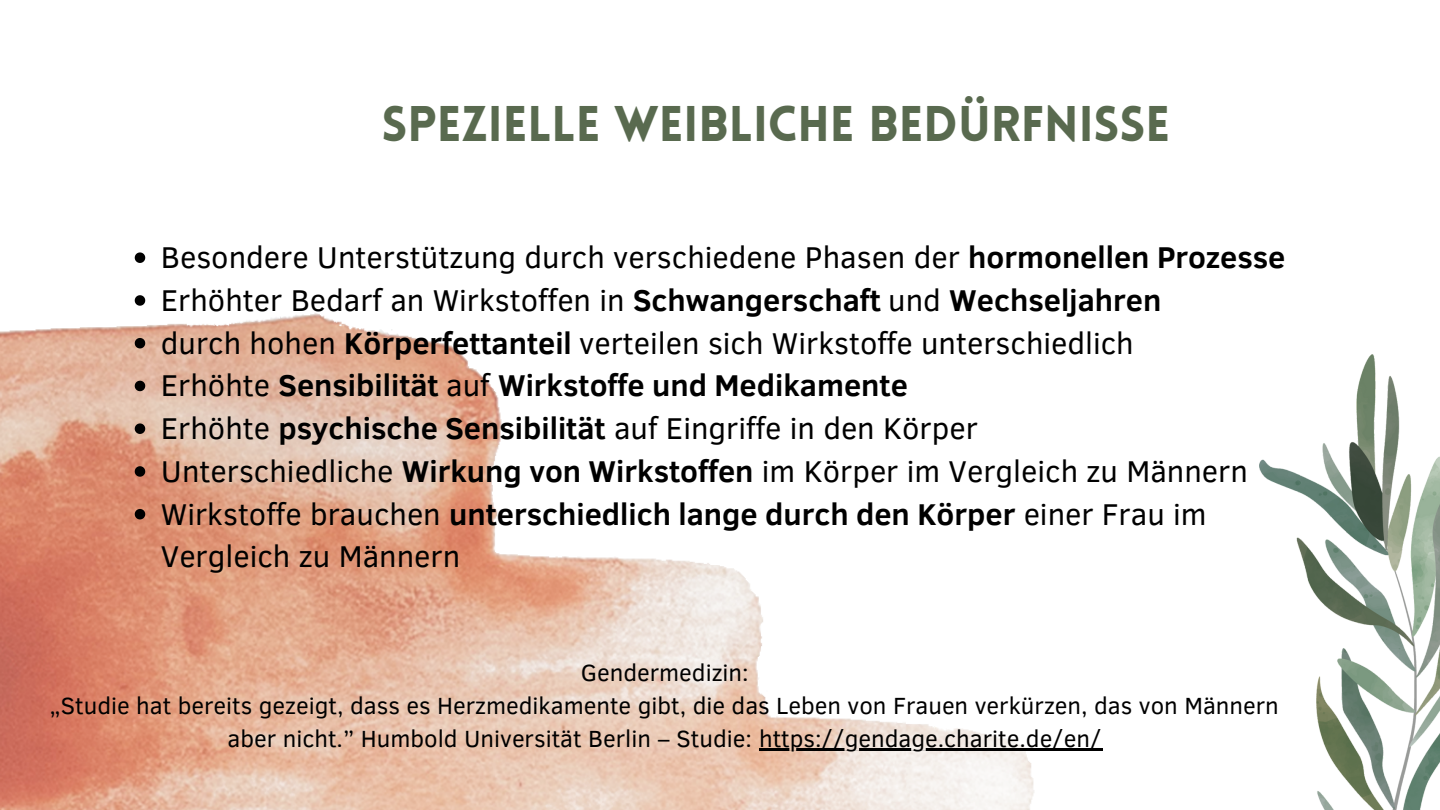
<style>
.page{position:relative;width:1440px;height:810px;background:#fff}
.page>*{position:absolute;margin:0;border:0;box-sizing:border-box;transform-origin:0 0}
.t1{font:900 49px "Lovelo";color:#596a4f}
.t2{font:30.8px/42.8px "Clear Sans";color:#000}
.t3{font:700 30.8px "Clear Sans";color:#000}
.t4{font:24px/33px "Clear Sans";color:#000;text-align:center}
.s1{font-weight:700}
.s2{font-weight:400}
</style>
<div class="page">
<img style="left:0;top:313px;width:1041px;height:497px">
<img style="left:1260px;top:354px;width:180px;height:456px">
<svg style="left:135px;top:252px;width:10px;height:11px"></svg>
<svg style="left:135px;top:295px;width:10px;height:11px"></svg>
<svg style="left:135px;top:338px;width:10px;height:10px"></svg>
<svg style="left:135px;top:381px;width:10px;height:10px"></svg>
<svg style="left:135px;top:423px;width:10px;height:11px"></svg>
<svg style="left:135px;top:466px;width:10px;height:11px"></svg>
<svg style="left:135px;top:509px;width:10px;height:10px"></svg>
<hr style="left:759px;top:748px;width:343px;height:2px;background:#000">
<p class="t1" style="left:381px;top:104px;width:790px">SPEZIELLE WEIBLICHE BEDÜRFNISSE</p>
<p class="t2" style="left:161px;top:234px;width:1126px">Besondere Unterstützung durch verschiedene Phasen der <span class="s1">hormonellen Prozesse</span></p>
<p class="t2" style="left:161px;top:277px;width:1002px">Erhöhter Bedarf an Wirkstoffen in <span class="s1">Schwangerschaft</span> und <span class="s1">Wechseljahren</span></p>
<p class="t2" style="left:161px;top:320px;width:974px">durch hohen <span class="s1">Körperfettanteil</span> verteilen sich Wirkstoffe unterschiedlich</p>
<p class="t3" style="left:161px;top:363px;width:748px"><span class="s2">Erhöhte</span> Sensibilität <span class="s2">auf</span> Wirkstoffe und Medikamente</p>
<p class="t2" style="left:161px;top:405px;width:818px">Erhöhte <span class="s1">psychische Sensibilität</span> auf Eingriffe in den Körper</p>
<p class="t2" style="left:161px;top:448px;width:1089px">Unterschiedliche <span class="s1">Wirkung von Wirkstoffen</span> im Körper im Vergleich zu Männern</p>
<p class="t2" style="left:161px;top:491px;width:1047px">Wirkstoffe brauchen <span class="s1">unterschiedlich lange durch den Körper</span> einer Frau im<br>Vergleich zu Männern</p>
<p class="t4" style="left:581px;top:654px;width:169px">Gendermedizin:</p>
<p class="t4" style="left:50px;top:687px;width:1231px">„Studie hat bereits gezeigt, dass es Herzmedikamente gibt, die das Leben von Frauen verkürzen, das von Männern aber nicht.” Humbold Universität Berlin – Studie: https://gendage.charite.de/en/</p>
</div>
